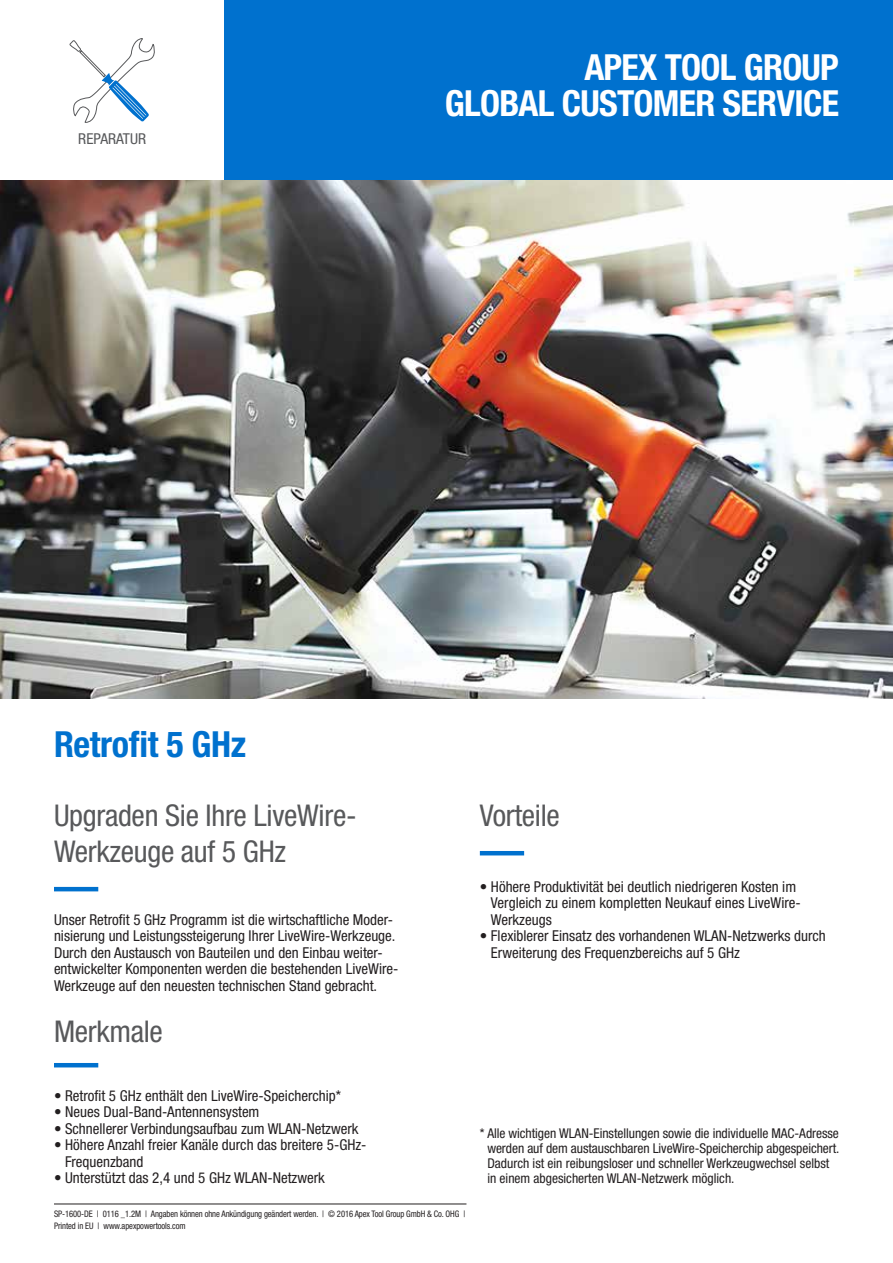
<style>
.page{position:relative;width:893px;height:1263px;background:#fff}
.page>*{position:absolute;margin:0;border:0;box-sizing:border-box;transform-origin:0 0}
.t1{font:700 condensed 36px/36px "Helvetica Neue LT Pro";letter-spacing:-.02em;color:#fff;text-align:right}
.t2{font:700 condensed 36px "Helvetica Neue LT Pro";letter-spacing:-.01em;color:#0071ce}
.t3{font:condensed 30px/36px "Helvetica Neue LT Pro";letter-spacing:-.01em;color:#58595b}
.t4{font:condensed 15px/16.5px "Helvetica Neue LT Pro";color:#231f20}
.t5{font:condensed 15px "Helvetica Neue LT Pro";color:#58595b}
.t6{font:condensed 13.5px/15px "Helvetica Neue LT Pro";letter-spacing:-.005em;color:#231f20}
.t7{font:condensed 9px/12px "Helvetica Neue LT Pro";letter-spacing:-.01em;color:#231f20;scale:.95 1}
</style>
<div class="page">
<img style="left:0;top:179px;width:893px;height:520px">
<div style="left:0;top:0;width:893px;height:179px;background:#0071ce"></div>
<div style="left:0;top:0;width:223px;height:179px;background:#fff"></div>
<hr style="left:54px;top:887px;width:44px;height:4px;background:#0071ce">
<hr style="left:54px;top:1063px;width:44px;height:4px;background:#0071ce">
<hr style="left:480px;top:851px;width:44px;height:4px;background:#0071ce">
<svg style="left:69px;top:38px;width:86px;height:85px"></svg>
<hr style="left:54px;top:1203px;width:412px;height:1px;background:#231f20">
<p class="t5" style="left:78px;top:130px;width:69px">REPARATUR</p>
<h1 class="t1" style="left:445px;top:49px;width:396px">APEX TOOL GROUP<br>GLOBAL CUSTOMER SERVICE</h1>
<h1 class="t2" style="left:54px;top:722px;width:194px">Retrofit 5 GHz</h1>
<h2 class="t3" style="left:54px;top:796px;width:301px">Upgraden Sie Ihre LiveWire-<br>Werkzeuge auf 5 GHz</h2>
<p class="t4" style="left:54px;top:911px;width:343px">Unser Retrofit 5 GHz Programm ist die wirtschaftliche Moder&shy;nisierung und Leistungssteigerung Ihrer LiveWire-Werkzeuge.<br>Durch den Austausch von Bauteilen und den Einbau weiter&shy;entwickelter Komponenten werden die bestehenden LiveWire-- Werkzeuge auf den neuesten technischen Stand gebracht.</p>
<h2 class="t3" style="left:54px;top:1013px;width:110px">Merkmale</h2>
<p class="t4" style="left:54px;top:1087px;width:289px">• Retrofit 5 GHz enthält den LiveWire-Speicherchip*</p>
<p class="t4" style="left:54px;top:1103px;width:207px">• Neues Dual-Band-Antennensystem</p>
<p class="t4" style="left:54px;top:1120px;width:306px">• Schnellerer Verbindungsaufbau zum WLAN-Netzwerk</p>
<p class="t4" style="left:65px;top:1136px;width:301px;text-indent:-11px">• Höhere Anzahl freier Kanäle durch das breitere 5-GHz-<br>Frequenzband</p>
<p class="t4" style="left:54px;top:1169px;width:272px">• Unterstützt das 2,4 und 5 GHz WLAN-Netzwerk</p>
<h2 class="t3" style="left:480px;top:796px;width:82px">Vorteile</h2>
<p class="t4" style="left:491px;top:878px;width:310px;text-indent:-11px">• Höhere Produktivität bei deutlich niedrigeren Kosten im<br>Vergleich zu einem kompletten Neukauf eines LiveWire-<br>Werkzeugs</p>
<p class="t4" style="left:491px;top:927px;width:336px;text-indent:-11px">• Flexiblerer Einsatz des vorhandenen WLAN-Netzwerks durch<br>Erweiterung des Frequenzbereichs auf 5 GHz</p>
<p class="t6" style="left:487px;top:1125px;width:354px;text-indent:-7px">* Alle wichtigen WLAN-Einstellungen sowie die individuelle MAC-Adresse werden auf dem austauschbaren LiveWire-Speicherchip abgespeichert.<br>Dadurch ist ein reibungsloser und schneller Werkzeugwechsel selbst in einem abgesicherten WLAN-Netzwerk möglich.</p>
<p class="t7" style="left:54px;top:1207px;width:434px">SP-1600-DE | 0116 _1.2M | Angaben können ohne Ankündigung geändert werden. | © 2016 Apex Tool Group GmbH &amp; Co. OHG |<br>Printed in EU | www.apexpowertools.com</p>
</div>
